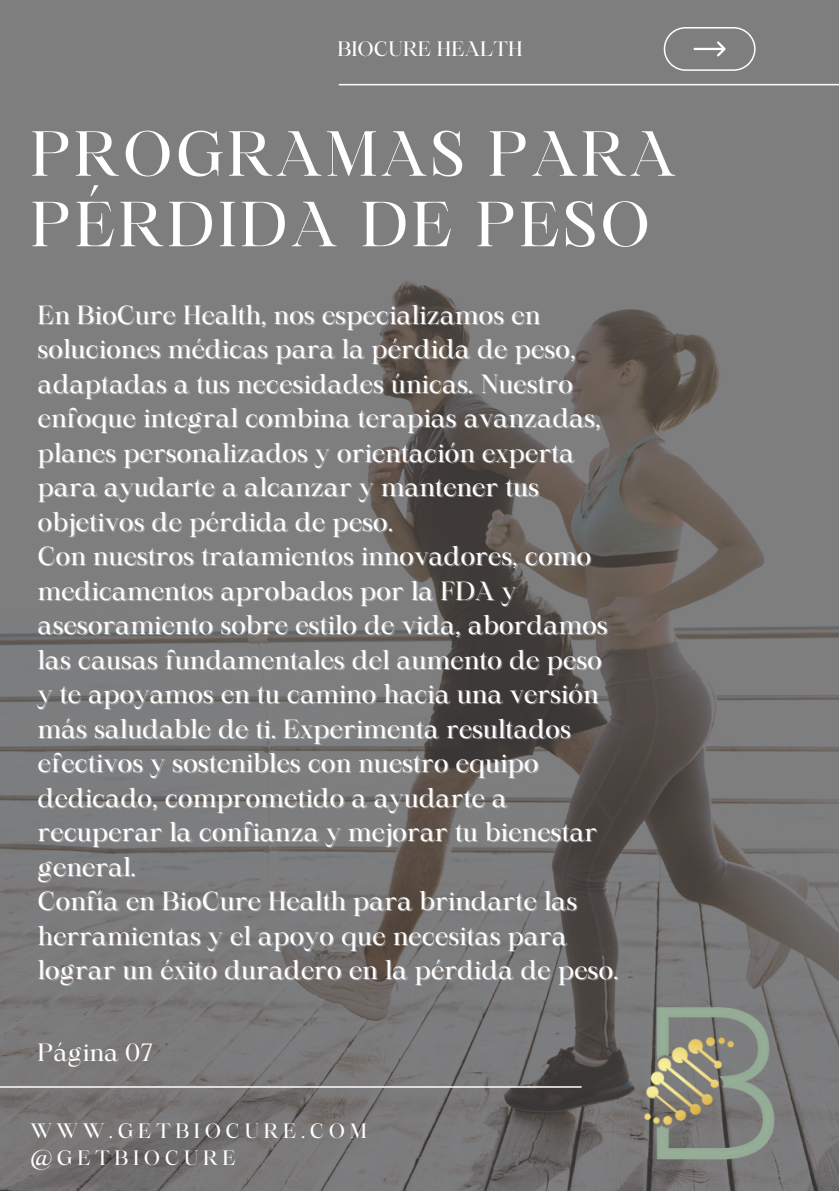
<style>
.page{position:relative;width:839px;height:1191px;background:#fff}
.page>*{position:absolute;margin:0;border:0;box-sizing:border-box;transform-origin:0 0}
.t1{font:61px/70.4px "Maharlika";letter-spacing:.05em;color:#fff}
.t2{font:25.2px/34.4px "Maharlika";color:#fff}
.t3{font:24px "Maharlika";color:#fffffa}
.t4{font:20px/27px "Maharlika";letter-spacing:.23em;color:#fff}
.t5{font:20px "Maharlika";color:#fff}
</style>
<div class="page">
<img style="left:0;top:0;width:838px;height:1191px">
<hr style="left:339px;top:84px;width:499px;height:1px;background:#fff">
<svg style="left:663px;top:27px;width:92px;height:44px;background:#8c8c8d"></svg>
<hr style="left:0;top:1086px;width:581px;height:2px;background:#fff">
<img style="left:635px;top:1003px;width:148px;height:168px">
<p class="t5" style="left:337px;top:41px;width:187px">BIOCURE HEALTH</p>
<p class="t1" style="left:30px;top:124px;width:647px">PROGRAMAS PARA<br>PÉRDIDA DE PESO</p>
<p class="t2" style="left:38px;top:300px;width:504px">En BioCure Health, nos especializamos en</p>
<p class="t2" style="left:38px;top:334px;width:539px">soluciones médicas para la pérdida de peso,</p>
<h1 class="t2" style="left:38px;top:369px;width:537px">adaptadas a tus necesidades únicas. Nuestro</h1>
<h2 class="t2" style="left:38px;top:403px;width:564px">enfoque integral combina terapias avanzadas,</h2>
<p class="t2" style="left:38px;top:438px;width:538px">planes personalizados y orientación experta</p>
<h2 class="t2" style="left:38px;top:472px;width:503px">para ayudarte a alcanzar y mantener tus</h2>
<p class="t2" style="left:38px;top:507px;width:357px">objetivos de pérdida de peso.</p>
<p class="t2" style="left:38px;top:541px;width:555px">Con nuestros tratamientos innovadores, como</p>
<p class="t2" style="left:38px;top:576px;width:480px">medicamentos aprobados por la FDA y</p>
<p class="t2" style="left:38px;top:610px;width:571px">asesoramiento sobre estilo de vida, abordamos</p>
<p class="t2" style="left:38px;top:645px;width:566px">las causas fundamentales del aumento de peso</p>
<p class="t2" style="left:38px;top:679px;width:562px">y te apoyamos en tu camino hacia una versión</p>
<p class="t2" style="left:38px;top:714px;width:535px">más saludable de ti. Experimenta resultados</p>
<p class="t2" style="left:38px;top:748px;width:582px">efectivos y sostenibles con nuestro equipo dedicado, comprometido a ayudarte a recuperar la confianza y mejorar tu bienestar general.<br>Confía en BioCure Health para brindarte las herramientas y el apoyo que necesitas para lograr un éxito duradero en la pérdida de peso.</p>
<p class="t3" style="left:38px;top:1043px;width:117px">Página 07</p>
<p class="t4" style="left:30px;top:1119px;width:338px">WWW.GETBIOCURE.COM @GETBIOCURE</p>
</div>
